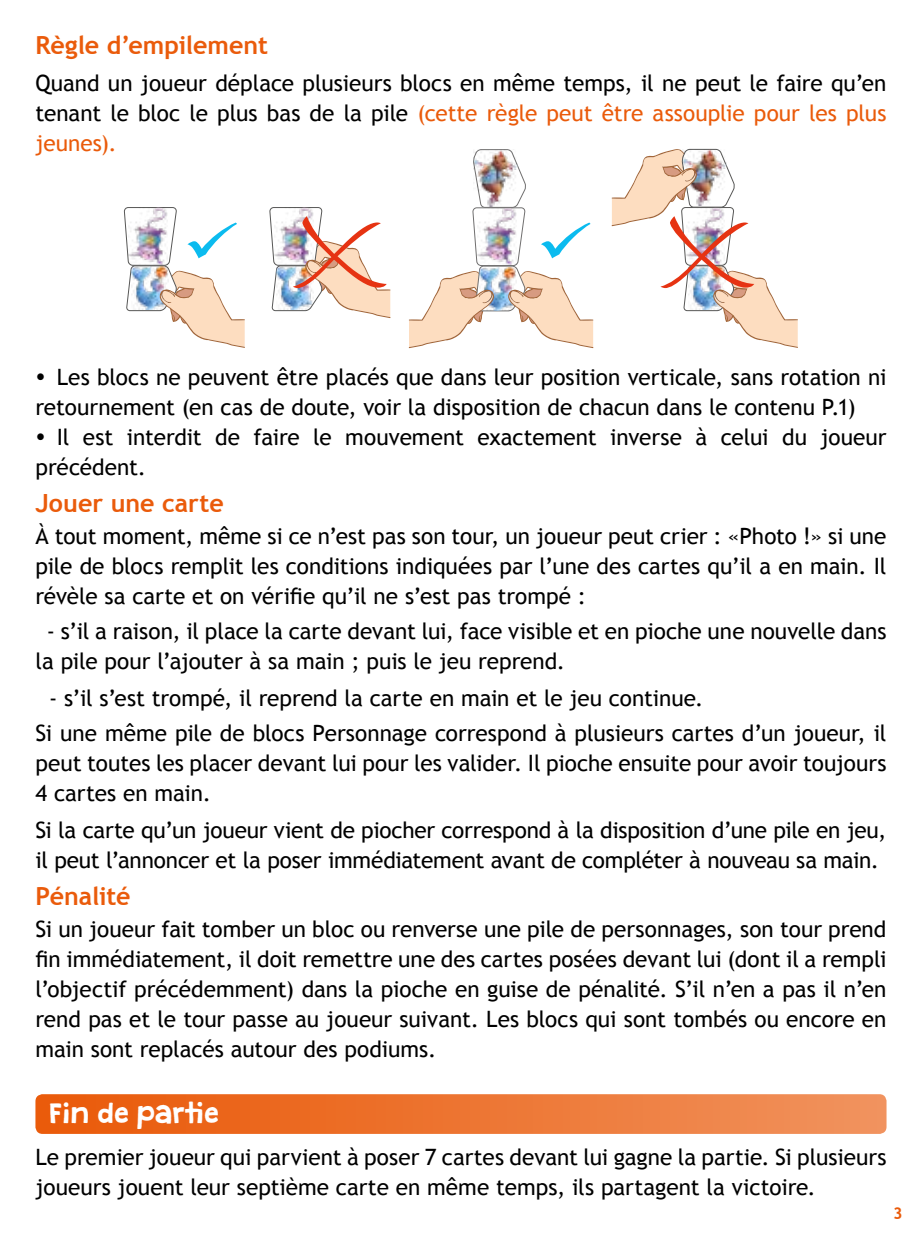
<style>
.page{position:relative;width:922px;height:1241px;background:#fff}
.page>*{position:absolute;margin:0;border:0;box-sizing:border-box;transform-origin:0 0}
.t1{font:700 25px "Trebuchet MS";color:#ea5b0b}
.t2{font:25px "Granstander Clean";color:#fff}
.t3{font:22.5px/30px "Trebuchet MS";letter-spacing:-.005em;color:#000}
.t4{font:700 16.25px "Trebuchet MS";color:#ea5b0b}
.s1{color:#ea5b0b}
</style>
<div class="page">
<img style="left:123px;top:207px;width:122px;height:141px">
<svg style="left:408px;top:149px;width:185px;height:199px"></svg>
<img style="left:269px;top:207px;width:121px;height:111px">
<svg style="left:611px;top:149px;width:186px;height:199px"></svg>
<div style="left:35px;top:1093px;width:851px;height:40px;background:linear-gradient(to right,#e95807,#f1925d);border-radius:7px"></div>
<p class="t1" style="left:35px;top:29px;width:234px">Règle d’empilement</p>
<p class="t3" style="left:35px;top:68px;width:852px;text-align:justify">Quand un joueur déplace plusieurs blocs en même temps, il ne peut le faire qu’en tenant le bloc le plus bas de la pile <span class="s1">(cette règle peut être assouplie pour les plus jeunes).</span></p>
<p class="t3" style="left:35px;top:362px;width:852px;text-indent:21px">Les blocs ne peuvent être placés que dans leur position verticale, sans rotation ni retournement (en cas de doute, voir la disposition de chacun dans le contenu P.1)</p>
<p class="t3" style="left:35px;top:422px;width:852px;text-indent:21px">Il est interdit de faire le mouvement exactement inverse à celui du joueur précédent.</p>
<p class="t1" style="left:35px;top:487px;width:190px">Jouer une carte</p>
<p class="t3" style="left:35px;top:521px;width:852px;text-align:justify">À tout moment, même si ce n’est pas son tour, un joueur peut crier : «Photo !» si une pile de blocs remplit les conditions indiquées par l’une des cartes qu’il a en main. Il révèle sa carte et on vérifie qu’il ne s’est pas trompé :</p>
<p class="t3" style="left:35px;top:616px;width:852px;text-indent:11px">- s’il a raison, il place la carte devant lui, face visible et en pioche une nouvelle dans la pile pour l’ajouter à sa main ; puis le jeu reprend.</p>
<p class="t3" style="left:35px;top:681px;width:852px;line-height:34.5px;text-indent:14px">- s’il s’est trompé, il reprend la carte en main et le jeu continue.<br>Si une même pile de blocs Personnage correspond à plusieurs cartes d’un joueur, il</p>
<p class="t3" style="left:35px;top:747px;width:852px">peut toutes les placer devant lui pour les valider. Il pioche ensuite pour avoir toujours<br>4 cartes en main.</p>
<p class="t3" style="left:35px;top:815px;width:852px">Si la carte qu’un joueur vient de piocher correspond à la disposition d’une pile en jeu, il peut l’annoncer et la poser immédiatement avant de compléter à nouveau sa main.</p>
<p class="t1" style="left:35px;top:880px;width:97px">Pénalité</p>
<p class="t3" style="left:35px;top:914px;width:852px;text-align:justify">Si un joueur fait tomber un bloc ou renverse une pile de personnages, son tour prend fin immédiatement, il doit remettre une des cartes posées devant lui (dont il a rempli l’objectif précédemment) dans la pioche en guise de pénalité. S’il n’en a pas il n’en rend pas et le tour passe au joueur suivant. Les blocs qui sont tombés ou encore en main sont replacés autour des podiums.</p>
<p class="t2" style="left:50px;top:1099px;width:171px">Fin de partie</p>
<p class="t3" style="left:35px;top:1141px;width:852px">Le premier joueur qui parvient à poser 7 cartes devant lui gagne la partie. Si plusieurs joueurs jouent leur septième carte en même temps, ils partagent la victoire.</p>
<p class="t4" style="left:892px;top:1202px;width:11px">3</p>
</div>
